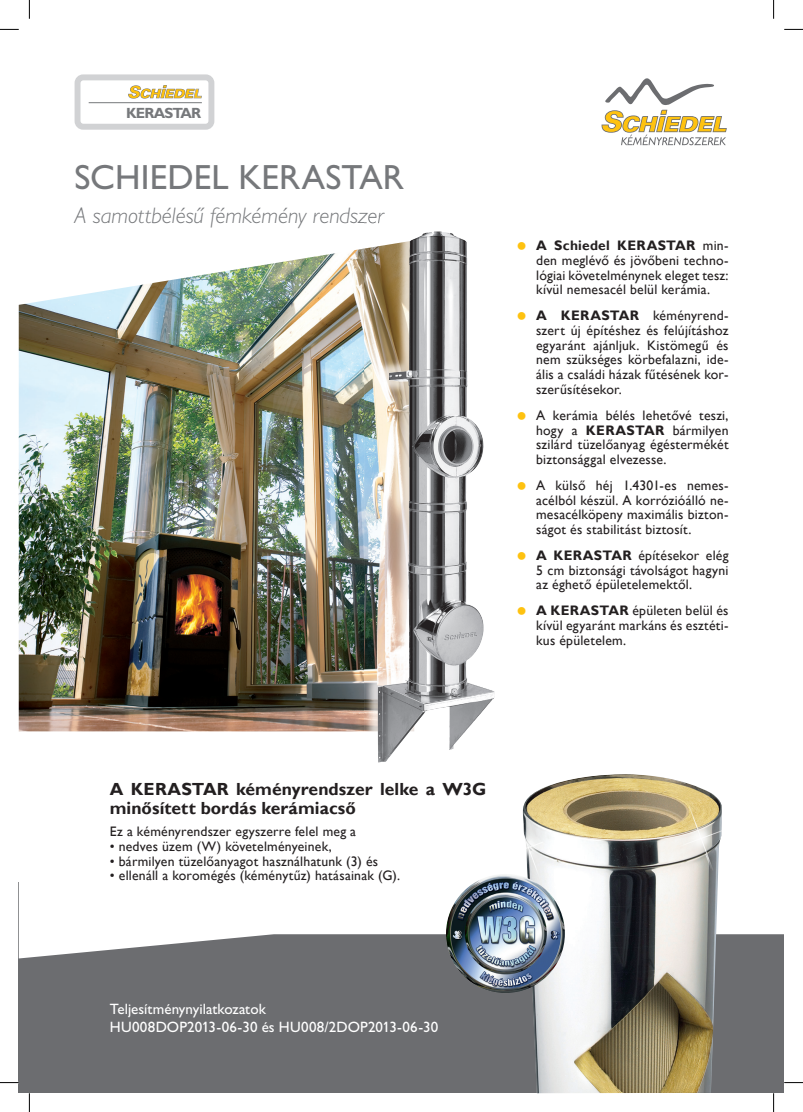
<style>
.page{position:relative;width:803px;height:1112px;background:#fff}
.page>*{position:absolute;margin:0;border:0;box-sizing:border-box;transform-origin:0 0}
.t1{font:35px "Gill Sans H Regular";letter-spacing:.005em;color:#76787b}
.t2{font:italic 22.5px "Gill Sans H Light";letter-spacing:-.005em;color:#76787b}
.t3{font:700 17.5px/18.9px "Gill Sans";letter-spacing:.005em;color:#231f20}
.t4{font:15px/18px "Gill Sans H Regular";letter-spacing:.005em;color:#fff}
.t5{font:700 14.88px "Gill Sans";letter-spacing:-.06em;color:#76787b}
.t6{font:13.75px/14.9px "Gill Sans";letter-spacing:.015em;color:#231f20;text-align:justify}
.s1{font-weight:700}
</style>
<div class="page">
<div style="left:19px;top:882px;width:765px;height:210px;background:#6c6d70"></div>
<svg style="left:19px;top:731px;width:765px;height:227px"></svg>
<img style="left:522px;top:774px;width:201px;height:318px">
<img style="left:446px;top:873px;width:119px;height:119px;border-radius:59px">
<img style="left:19px;top:248px;width:345px;height:483px">
<svg style="left:601px;top:78px;width:126px;height:67px"></svg>
<div style="left:75px;top:74px;width:139px;height:56px;border:6px solid #d1d2d4;border-radius:6px"></div>
<hr style="left:89px;top:102px;width:113px;height:1px;background:#76787b">
<svg style="left:128px;top:85px;width:74px;height:14px"></svg>
<img style="left:364px;top:231px;width:145px;height:544px">
<img style="left:364px;top:240px;width:50px;height:491px">
<img style="left:364px;top:218px;width:16px;height:6px">
<img style="left:389px;top:231px;width:45px;height:425px">
<svg style="left:0;top:29px;width:19px;height:1px"></svg>
<svg style="left:784px;top:29px;width:19px;height:1px"></svg>
<svg style="left:0;top:1081px;width:19px;height:2px"></svg>
<svg style="left:784px;top:1082px;width:19px;height:1px"></svg>
<svg style="left:29px;top:0;width:1px;height:19px"></svg>
<svg style="left:29px;top:1092px;width:1px;height:19px"></svg>
<svg style="left:773px;top:0;width:1px;height:19px"></svg>
<svg style="left:773px;top:1092px;width:1px;height:19px"></svg>
<p class="t5" style="left:126px;top:104px;width:76px">KERASTAR</p>
<h1 class="t1" style="left:74px;top:157px;width:331px">SCHIEDEL KERASTAR</h1>
<h2 class="t2" style="left:74px;top:203px;width:311px">A samottbélésû fémkémény rendszer</h2>
<p class="t6" style="left:536px;top:238px;width:194px"><span class="s1">A Schiedel KERASTAR</span> min&shy;den meglévő és jövőbeni techno&shy;lógiai követelménynek eleget tesz: kívül nemesacél belül kerámia.</p>
<p class="t6" style="left:536px;top:308px;width:194px"><span class="s1">A KERASTAR</span> kéményrend&shy;szert új építéshez és felújításhoz egyaránt ajánljuk. Kistömegű és nem szükséges körbefalazni, ide&shy;ális a családi házak fűtésének kor&shy;szerűsítésekor.</p>
<p class="t6" style="left:536px;top:408px;width:194px">A kerámia bélés lehetővé teszi, hogy a <span class="s1">KERASTAR</span> bármilyen szilárd tüzelőanyag égéstermékét biztonsággal elvezesse.</p>
<p class="t6" style="left:536px;top:477px;width:194px">A külső héj 1.4301-es nemes&shy;acélból készül. A korrózióálló ne&shy;mesacélköpeny maximális bizton&shy;ságot és stabilitást biztosít.</p>
<p class="t6" style="left:536px;top:547px;width:194px"><span class="s1">A KERASTAR</span> építésekor elég 5 cm biztonsági távolságot hagyni az éghető épületelemektől.</p>
<p class="t6" style="left:536px;top:603px;width:194px"><span class="s1">A KERASTAR</span> épületen belül és kívül egyaránt markáns és esztéti&shy;kus épületelem.</p>
<p class="t3" style="left:110px;top:780px;width:378px">A KERASTAR kéményrendszer lelke a W3G minősített bordás kerámiacső</p>
<p class="t6" style="left:110px;top:823px;width:248px">Ez a kéményrendszer egyszerre felel meg a</p>
<p class="t6" style="left:110px;top:838px;width:223px">• nedves üzem (W) követelményeinek,</p>
<p class="t6" style="left:110px;top:853px;width:270px">• bármilyen tüzelőanyagot használhatunk (3) és</p>
<p class="t6" style="left:110px;top:868px;width:292px">• ellenáll a koromégés (kéménytűz) hatásainak (G).</p>
<p class="t4" style="left:110px;top:999px;width:330px">Teljesítménynyilatkozatok<br>HU008DOP2013-06-30 és HU008/2DOP2013-06-30</p>
</div>
